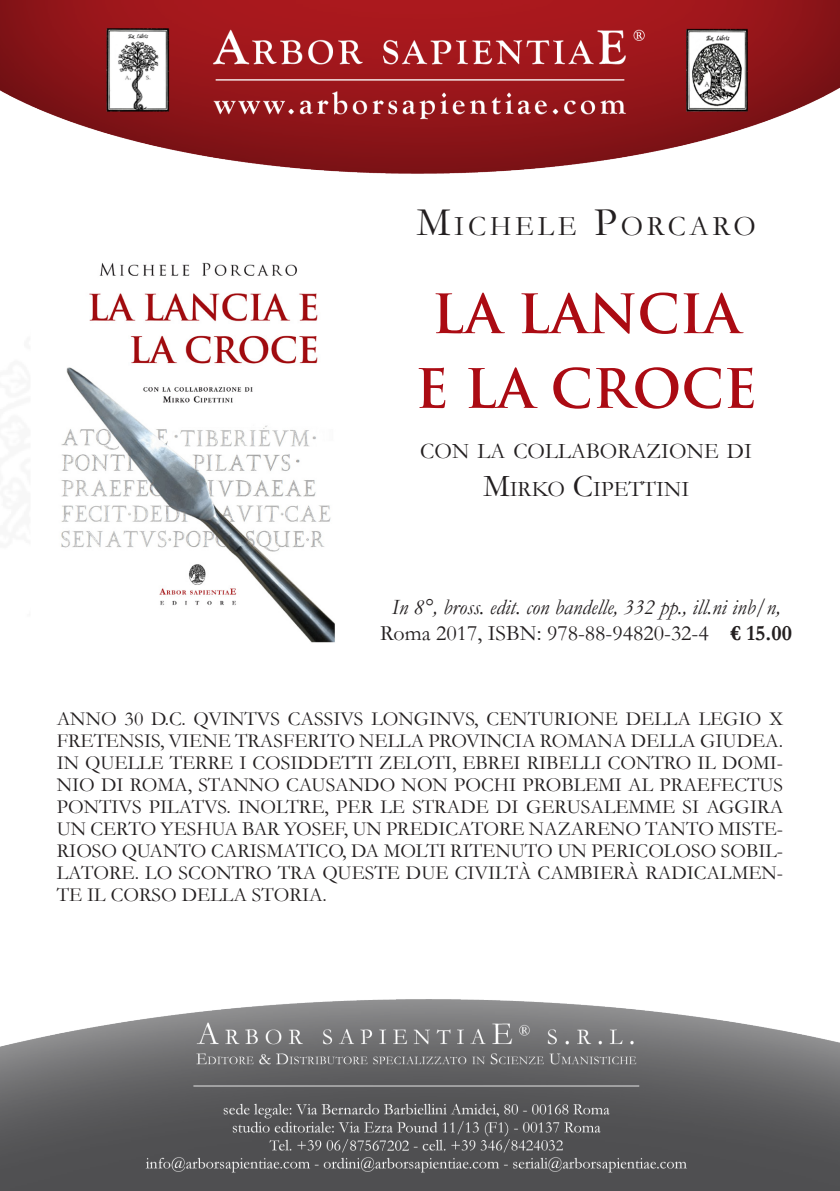
<style>
.page{position:relative;width:840px;height:1191px;background:#fff}
.page>*{position:absolute;margin:0;border:0;box-sizing:border-box;transform-origin:0 0}
.Normale{font:700 52.8px "Trajan Pro";color:#ab0b13}
.t1{font:28.6px "Garamond";letter-spacing:.13em;color:#231f20}
.Normale-2{font:22.4px "Garamond";color:#231f20}
.t2{font:italic 22px "Garamond";color:#231f20}
.t3{font:22px "Garamond";color:#231f20}
.t4{font:20px/22px "Garamond";color:#231f20;text-align:justify}
.s1{font-size:40.8px}
.s2{font-size:32px}
.s3{font-weight:700}
</style>
<div class="page">
<img style="left:0;top:0;width:839px;height:1190px">
<img style="left:54px;top:208px;width:293px;height:441px">
<p class="t1" style="left:416px;top:207px;width:340px"><span class="s1">M</span>ICHELE <span class="s1">P</span>ORCARO</p>
<p class="Normale" style="left:431px;top:281px;width:310px">LA LANCIA</p>
<p class="Normale" style="left:415px;top:356px;width:343px">E LA CROCE</p>
<p class="Normale-2" style="left:420px;top:435px;width:333px">CON LA COLLABORAZIONE DI</p>
<p class="Normale-2" style="left:482px;top:474px;width:208px"><span class="s2">M</span>IRKO <span class="s2">C</span>IPETTINI</p>
<p class="t2" style="left:391px;top:592px;width:390px">In 8°, bross. edit. con bandelle, 332 pp., ill.ni inb/n,</p>
<p class="t3" style="left:380px;top:618px;width:413px">Roma 2017, ISBN: 978-88-94820-32-4 <span class="s3">€ 15.00</span></p>
<p class="t4" style="left:57px;top:707px;width:727px">ANNO 30 D.C. QVINTVS CASSIVS LONGINVS, CENTURIONE DELLA LEGIO X FRETENSIS, VIENE TRASFERITO NELLA PROVINCIA ROMANA DELLA GIUDEA.<br>IN QUELLE TERRE I COSIDDETTI ZELOTI, EBREI RIBELLI CONTRO IL DOMI-NIO DI ROMA, STANNO CAUSANDO NON POCHI PROBLEMI AL PRAEFECTUS PONTIVS PILATVS. INOLTRE, PER LE STRADE DI GERUSALEMME SI AGGIRA UN CERTO YESHUA BAR YOSEF, UN PREDICATORE NAZARENO TANTO MISTE-RIOSO QUANTO CARISMATICO, DA MOLTI RITENUTO UN PERICOLOSO SOBIL-LATORE. LO SCONTRO TRA QUESTE DUE CIVILTÀ CAMBIERÀ RADICALMEN-TE IL CORSO DELLA STORIA.</p>
</div>
